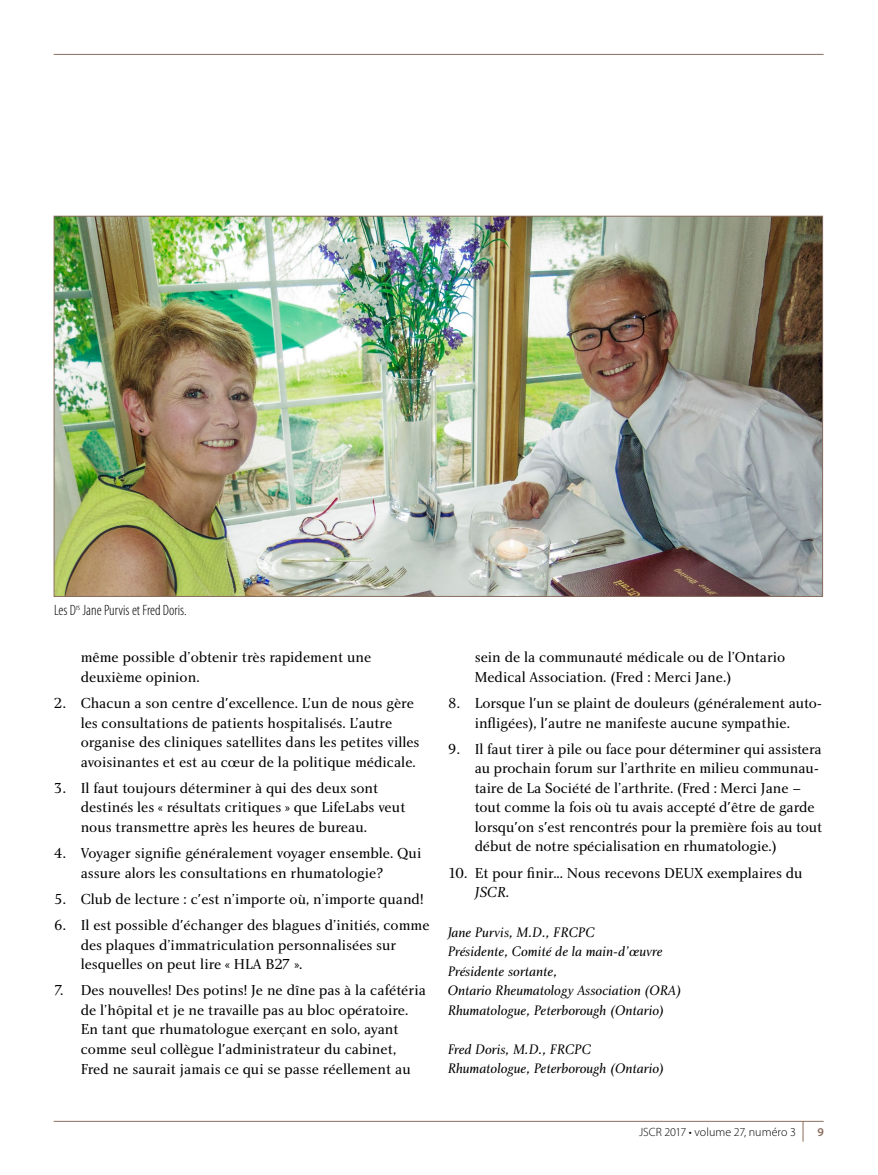
<style>
.page{position:relative;width:878px;height:1175px;background:#fff}
.page>*{position:absolute;margin:0;border:0;box-sizing:border-box;transform-origin:0 0}
.t1{font:15px/19.5px "Charlotte Book Plain";color:#000}
.t2{font:300 condensed 15px "Myriad Pro";color:#000}
.t3{font:15px "Charlotte Book Italic Plain";color:#000}
.t4{font:14.25px/19.5px "Charlotte Book Italic Plain";color:#000}
.t5{font:300 12px "Myriad Pro";color:#000}
.t6{font:600 12px "Myriad Pro";color:#896d5e}
</style>
<div class="page">
<hr style="left:54px;top:54px;width:769px;height:1px;background:#896d5e">
<hr style="left:54px;top:1120px;width:769px;height:1px;background:#896d5e">
<svg style="left:802px;top:1121px;width:1px;height:20px"></svg>
<img style="left:56px;top:218px;width:764px;height:376px">
<p class="t2" style="left:54px;top:601px;width:134px">Les D<sup>rs</sup> Jane Purvis et Fred Doris.</p>
<p class="t1" style="left:81px;top:647px;width:292px">même possible d’obtenir très rapidement une deuxième opinion.</p>
<p class="t1" style="left:81px;top:693px;width:340px;text-indent:-27px">2. Chacun a son centre d'excellence. L’un de nous gère les consultations de patients hospitalisés. L’autre organise des cliniques satellites dans les petites villes avoisinantes et est au cœur de la politique médicale.</p>
<p class="t1" style="left:81px;top:778px;width:326px;text-indent:-27px">3. Il faut toujours déterminer à qui des deux sont destinés les « résultats critiques » que LifeLabs veut nous transmettre après les heures de bureau.</p>
<p class="t1" style="left:81px;top:843px;width:342px;text-indent:-27px">4. Voyager signifie généralement voyager ensemble. Qui assure alors les consultations en rhumatologie?</p>
<p class="t1" style="left:54px;top:889px;width:371px">5. Club de lecture : c'est n’importe où, n’importe quand!</p>
<p class="t1" style="left:81px;top:915px;width:350px;text-indent:-27px">6. Il est possible d'échanger des blagues d’initiés, comme des plaques d’immatriculation personnalisées sur lesquelles on peut lire « HLA B27 ».</p>
<p class="t1" style="left:81px;top:980px;width:346px;text-indent:-27px">7. Des nouvelles! Des potins! Je ne dîne pas à la cafétéria de l’hôpital et je ne travaille pas au bloc opératoire.<br>En tant que rhumatologue exerçant en solo, ayant comme seul collègue l'administrateur du cabinet, Fred ne saurait jamais ce qui se passe réellement au</p>
<p class="t1" style="left:474px;top:647px;width:312px">sein de la communauté médicale ou de l’Ontario<br>Medical Association. (Fred : Merci Jane.)</p>
<p class="t1" style="left:447px;top:693px;width:376px;text-align:center">8. Lorsque l'un se plaint de douleurs (généralement auto&shy;infligées), l'autre ne manifeste aucune sympathie.</p>
<p class="t1" style="left:474px;top:739px;width:349px;text-indent:-27px">9. Il faut tirer à pile ou face pour déterminer qui assistera au prochain forum sur l’arthrite en milieu communau&shy;taire de La Société de l’arthrite. (Fred : Merci Jane – tout comme la fois où tu avais accepté d'être de garde lorsqu'on s'est rencontrés pour la première fois au tout début de notre spécialisation en rhumatologie.)</p>
<p class="t1" style="left:447px;top:862px;width:356px">10. Et pour finir... Nous recevons DEUX exemplaires du</p>
<p class="t3" style="left:474px;top:883px;width:37px">JSCR.</p>
<p class="t4" style="left:447px;top:922px;width:235px">Jane Purvis, M.D., FRCPC<br>Présidente, Comité de la main-d’œuvre Présidente sortante,<br>Ontario Rheumatology Association (ORA)<br>Rhumatologue, Peterborough (Ontario)</p>
<p class="t4" style="left:447px;top:1039px;width:218px">Fred Doris, M.D., FRCPC<br>Rhumatologue, Peterborough (Ontario)</p>
<p class="t5" style="left:639px;top:1125px;width:158px">JSCR 2017 • volume 27, numéro 3</p>
<p class="t6" style="left:817px;top:1124px;width:8px">9</p>
</div>
